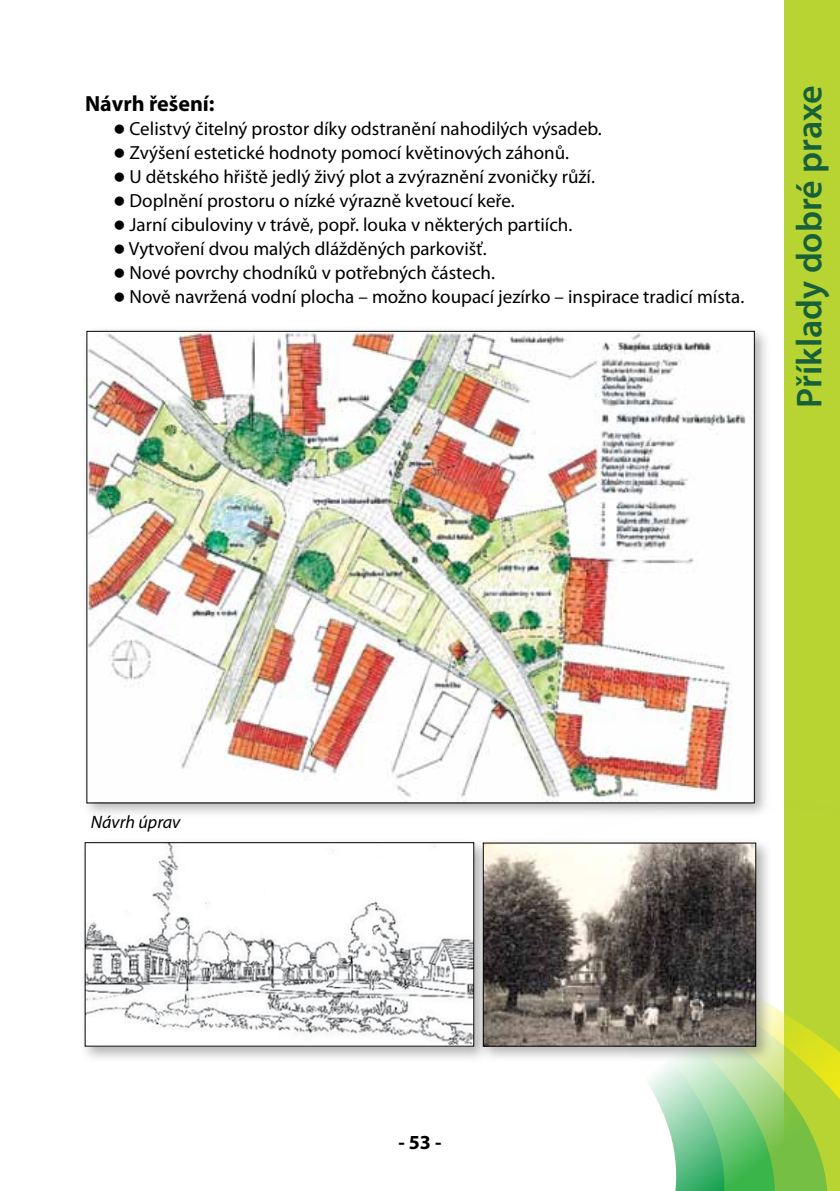
<style>
.page{position:relative;width:840px;height:1191px;background:#fff}
.page>*{position:absolute;margin:0;border:0;box-sizing:border-box;transform-origin:0 0}
.t1{font:600 36px "Myriad Pro";color:#18603a}
.t2{font:700 22px "Myriad Pro";color:#000}
.t3{font:700 20px "Myriad Pro";color:#000}
.t4{font:19px "Myriad Pro";color:#000}
.t5{font:italic 18px "Myriad Pro";color:#000}
</style>
<div class="page">
<div style="left:784px;top:0;width:55px;height:1191px;background:#b7d433"></div>
<svg style="left:648px;top:1005px;width:191px;height:186px"></svg>
<div style="left:79px;top:837px;width:411px;height:226px;background:#000;opacity:.3"></div>
<img style="left:87px;top:844px;width:385px;height:200px">
<div style="left:85px;top:842px;width:389px;height:204px;border:1px solid #000"></div>
<div style="left:477px;top:837px;width:295px;height:226px;background:#000;opacity:.3"></div>
<img style="left:484px;top:844px;width:269px;height:200px">
<div style="left:482px;top:842px;width:273px;height:204px;border:1px solid #000"></div>
<div style="left:81px;top:325px;width:690px;height:495px;background:#000;opacity:.3"></div>
<img style="left:88px;top:333px;width:664px;height:468px">
<p class="t2" style="left:85px;top:90px;width:131px">Návrh řešení:</p>
<p class="t4" style="left:113px;top:117px;width:489px">● Celistvý čitelný prostor díky odstranění nahodilých výsadeb.</p>
<p class="t4" style="left:113px;top:141px;width:457px">● Zvýšení estetické hodnoty pomocí květinových záhonů.</p>
<p class="t4" style="left:113px;top:165px;width:482px">● U dětského hřiště jedlý živý plot a zvýraznění zvoničky růží.</p>
<p class="t4" style="left:113px;top:189px;width:402px">● Doplnění prostoru o nízké výrazně kvetoucí keře.</p>
<p class="t4" style="left:113px;top:213px;width:460px">● Jarní cibuloviny v trávě, popř. louka v některých partiích.</p>
<p class="t4" style="left:113px;top:237px;width:374px">● Vytvoření dvou malých dlážděných parkovišť.</p>
<p class="t4" style="left:113px;top:261px;width:383px">● Nové povrchy chodníků v potřebných částech.</p>
<p class="t4" style="left:113px;top:285px;width:632px">● Nově navržená vodní plocha – možno koupací jezírko – inspirace tradicí místa.</p>
<h1 class="t1" style="left:786px;top:408px;width:324px;rotate:-90deg">Příklady dobré praxe</h1>
<p class="t5" style="left:91px;top:811px;width:92px">Návrh úprav</p>
<p class="t3" style="left:398px;top:1129px;width:45px">- 53 -</p>
</div>
